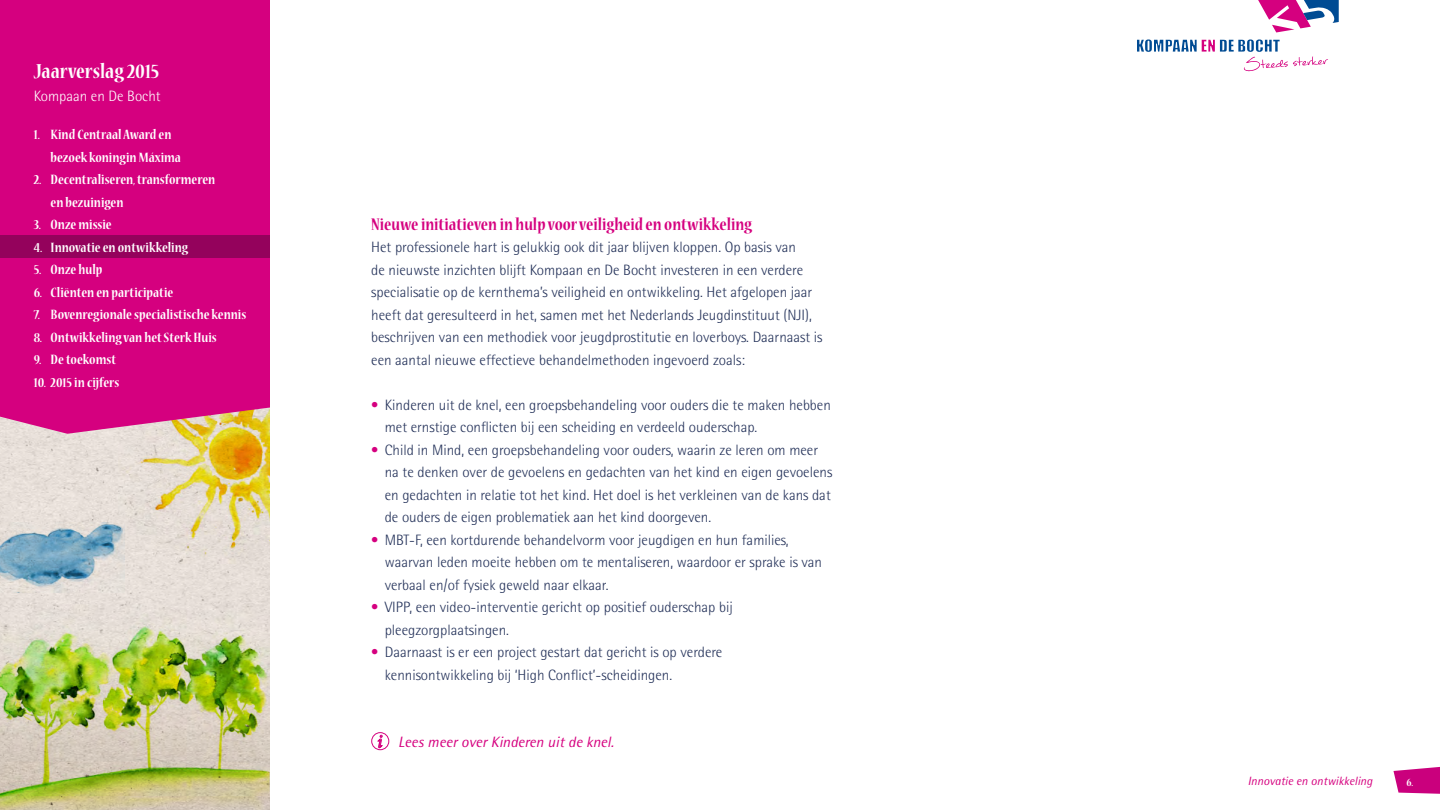
<style>
.page{position:relative;width:1440px;height:810px;background:#fff}
.page>*{position:absolute;margin:0;border:0;box-sizing:border-box;transform-origin:0 0}
.t1{font:700 condensed 22.5px "Nueva Std";color:#fff}
.t2{font:700 condensed 18.75px "Nueva Std";color:#d5007f}
.t3{font:300 15px/22.5px "Rotis Semi Sans";color:#223058}
.t4{font:700 condensed 15px/22.5px "Nueva Std";color:#fff}
.t5{font:italic 15px "Rotis Semi Sans";color:#d5007f}
.t6{font:300 15px "Rotis Semi Sans";color:#fff}
.t7{font:italic 12px "Rotis Semi Sans";color:#d5007f}
.t8{font:700 condensed 12px "Nueva Std";color:#fff}
.s1{color:#d5007f}
.s2{font-family:"Agfa Rotis Serif";font-size:18.23px}
</style>
<div class="page">
<img style="left:0;top:434px;width:270px;height:170px">
<img style="left:118px;top:434px;width:152px;height:129px">
<div style="left:0;top:0;width:270px;height:434px;background:#d5007f"></div>
<img style="left:0;top:522px;width:125px;height:71px">
<img style="left:0;top:604px;width:270px;height:206px">
<svg style="left:1258px;top:0;width:81px;height:32px"></svg>
<svg style="left:1137px;top:39px;width:191px;height:32px"></svg>
<svg style="left:1394px;top:767px;width:46px;height:27px"></svg>
<svg style="left:378px;top:735px;width:5px;height:13px"></svg>
<div style="left:371px;top:732px;width:18px;height:18px;border:1px solid #d5007f;border-radius:50%"></div>
<div style="left:0;top:236px;width:270px;height:22px;background:#94025c"></div>
<h1 class="t1" style="left:34px;top:61px;width:127px">Jaarverslag 2015</h1>
<p class="t6" style="left:34px;top:87px;width:129px">Kompaan en De Bocht</p>
<p class="t4" style="left:51px;top:124px;width:132px;text-indent:-17px">1. Kind Centraal Award en bezoek koningin Máxima</p>
<p class="t4" style="left:51px;top:169px;width:166px;text-indent:-17px">2. Decentraliseren, transformeren en bezuinigen</p>
<p class="t4" style="left:34px;top:214px;width:79px">3. Onze missie</p>
<p class="t4" style="left:34px;top:237px;width:156px">4. Innovatie en ontwikkeling</p>
<p class="t4" style="left:34px;top:259px;width:70px">5. Onze hulp</p>
<p class="t4" style="left:34px;top:282px;width:141px">6. Cliënten en participatie</p>
<p class="t4" style="left:34px;top:304px;width:214px">7. Bovenregionale specialistische kennis</p>
<p class="t4" style="left:34px;top:327px;width:184px">8. Ontwikkeling van het Sterk Huis</p>
<p class="t4" style="left:34px;top:349px;width:84px">9. De toekomst</p>
<p class="t4" style="left:34px;top:372px;width:87px">10. 2015 in cijfers</p>
<p class="t2" style="left:371px;top:215px;width:383px">Nieuwe initiatieven in hulp voor veiligheid en ontwikkeling</p>
<p class="t3" style="left:371px;top:236px;width:453px">Het professionele hart is gelukkig ook dit jaar blijven kloppen. Op basis van<br>de nieuwste inzichten blijft Kompaan en De Bocht investeren in een verdere specialisatie op de kernthema’s veiligheid en ontwikkeling. Het afgelopen jaar heeft dat geresulteerd in het, samen met het Nederlands Jeugdinstituut (NJI), beschrijven van een methodiek voor jeugdprostitutie en loverboys. Daarnaast is een aantal nieuwe effectieve behandelmethoden ingevoerd zoals:</p>
<p class="t3" style="left:385px;top:393px;width:448px;text-indent:-14px"><span class="s1">•</span> Kinderen uit de knel, een groepsbehandeling voor ouders die te maken hebben met ernstige conflicten bij een scheiding en verdeeld ouderschap.</p>
<p class="t3" style="left:385px;top:438px;width:449px;text-indent:-14px"><span class="s1">•</span> Child in Mind, een groepsbehandeling voor ouders, waarin ze leren om meer na te denken over de gevoelens en gedachten van het kind en eigen gevoelens en gedachten in relatie tot het kind. Het doel is het verkleinen van de kans dat de ouders de eigen problematiek aan het kind doorgeven.</p>
<p class="t3" style="left:385px;top:528px;width:439px;text-indent:-14px"><span class="s1">•</span> MBT-F, een kortdurende behandelvorm voor jeugdigen en hun families, waarvan leden moeite hebben om te mentaliseren, waardoor er sprake is van verbaal en/of fysiek geweld naar elkaar.</p>
<p class="t3" style="left:385px;top:596px;width:349px;text-indent:-14px"><span class="s1">•</span> VIPP, een video-interventie gericht op positief ouderschap bij pleegzorgplaatsingen.</p>
<p class="t3" style="left:385px;top:641px;width:339px;text-indent:-14px"><span class="s1">•</span> Daarnaast is er een project gestart dat gericht is op verdere kennisontwikkeling bij ‘High Conflict’-scheidingen.</p>
<p class="t5" style="left:377px;top:733px;width:239px"><span class="s2">i</span> Lees meer over Kinderen uit de knel.</p>
<p class="t7" style="left:1248px;top:774px;width:126px">Innovatie en ontwikkeling</p>
<p class="t8" style="left:1406px;top:777px;width:8px">6.</p>
</div>
